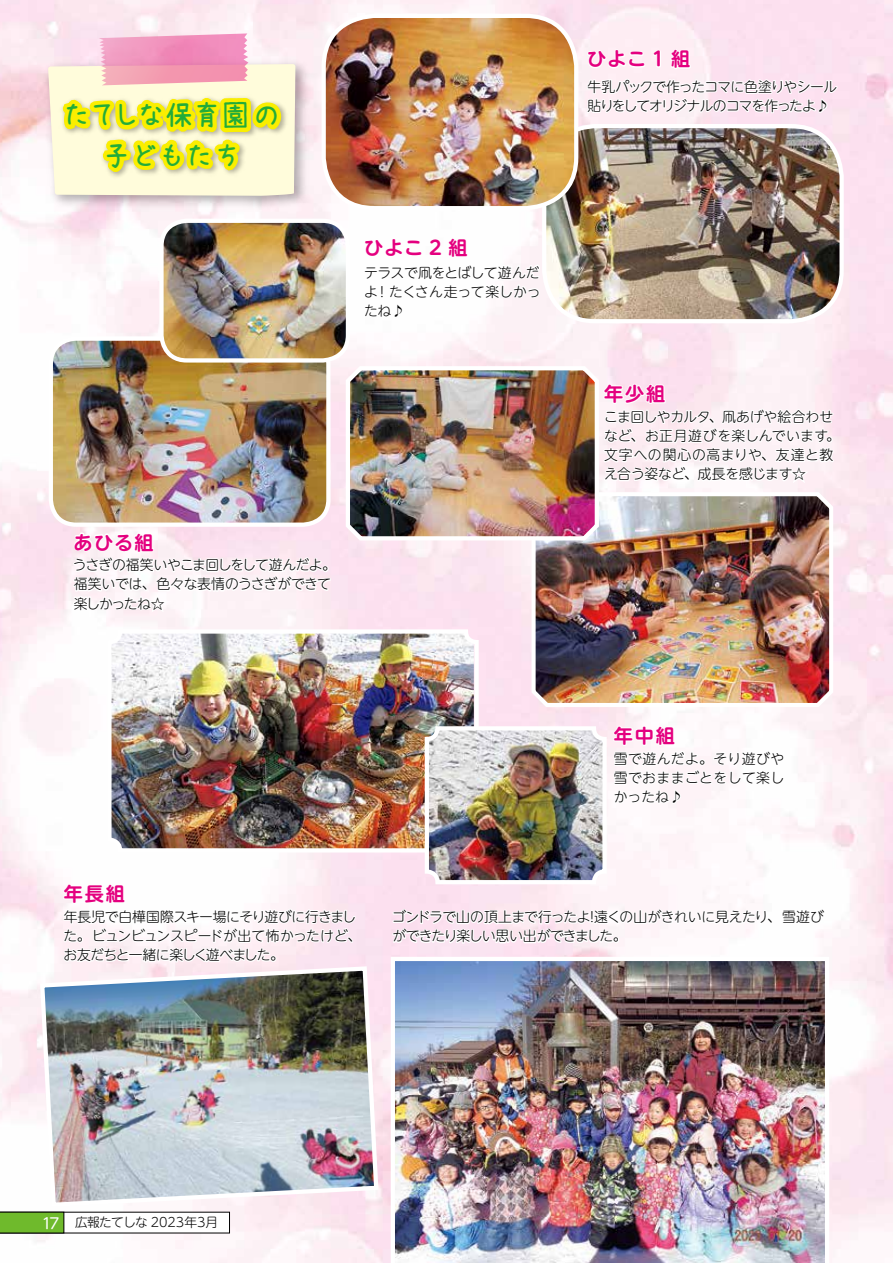
<style>
.page{position:relative;width:893px;height:1263px;background:#fff}
.page>*{position:absolute;margin:0;border:0;box-sizing:border-box;transform-origin:0 0}
.t1{font:27.9px/40.3px "TT Edit Font";color:#22ac39;text-align:center}
.t2{font:700 19.2px "UD Shin M Go Pro De";letter-spacing:.075em;color:#e4007f}
.t3{font:14.85px "UD Shin M Go Pro";color:#fff}
.t4{font:300 13.8px/19.2px "UD Shin M Go Pro";letter-spacing:-.025em;color:#000}
.t5{font:300 13.8px/19.2px "UD Shin M Go Pro";letter-spacing:.005em;color:#000}
.t6{font:300 13.8px/19.2px "UD Shin M Go Pro";letter-spacing:-.045em;color:#000}
.t7{font:300 13.8px/19.2px "UD Shin M Go Pro";letter-spacing:-.065em;color:#000}
.t8{font:300 13.8px/19.2px "UD Shin M Go Pro";letter-spacing:-.075em;color:#000}
.t9{font:300 12.75px "UD Shin M Go Pro";color:#000}
</style>
<div class="page">
<img style="left:0;top:0;width:893px;height:1263px">
<img style="left:391px;top:957px;width:438px;height:306px">
<img style="left:38px;top:54px;width:276px;height:160px">
<svg style="left:48px;top:33px;width:247px;height:181px;background:#f6e1ae"></svg>
<img style="left:544px;top:126px;width:298px;height:195px">
<div style="left:542px;top:124px;width:302px;height:199px;border:4px solid #fff;border-radius:51px"></div>
<svg style="left:363px;top:208px;width:178px;height:111px"></svg>
<svg style="left:611px;top:709px;width:174px;height:96px"></svg>
<svg style="left:61px;top:791px;width:296px;height:173px"></svg>
<svg style="left:781px;top:898px;width:45px;height:27px"></svg>
<svg style="left:391px;top:811px;width:383px;height:142px"></svg>
<svg style="left:602px;top:292px;width:233px;height:196px"></svg>
<img style="left:38px;top:964px;width:343px;height:245px">
<img style="left:324px;top:16px;width:252px;height:192px">
<div style="left:322px;top:14px;width:256px;height:196px;border:4px solid #fff;border-radius:51px"></div>
<svg style="left:585px;top:0;width:254px;height:123px"></svg>
<img style="left:109px;top:631px;width:365px;height:219px">
<div style="left:107px;top:629px;width:372px;height:223px;border:4px solid #fff;border-radius:11px"></div>
<img style="left:529px;top:488px;width:306px;height:221px">
<img style="left:51px;top:340px;width:274px;height:185px">
<div style="left:49px;top:336px;width:281px;height:191px;border:4px solid #fff;border-radius:26px"></div>
<img style="left:71px;top:440px;width:261px;height:175px">
<img style="left:161px;top:221px;width:187px;height:139px">
<div style="left:159px;top:219px;width:191px;height:144px;border:4px solid #fff;border-radius:26px"></div>
<img style="left:427px;top:728px;width:178px;height:154px">
<div style="left:425px;top:726px;width:182px;height:158px;border:4px solid #fff;border-radius:11px"></div>
<img style="left:344px;top:362px;width:257px;height:181px">
<svg style="left:0;top:1212px;width:230px;height:21px"></svg>
<svg style="left:892px;top:333px;width:1px;height:72px"></svg>
<svg style="left:892px;top:411px;width:1px;height:35px"></svg>
<svg style="left:892px;top:311px;width:1px;height:14px"></svg>
<svg style="left:892px;top:615px;width:1px;height:56px"></svg>
<svg style="left:892px;top:473px;width:1px;height:74px"></svg>
<h1 class="t1" style="left:64px;top:95px;width:219px">たてしな保育園の子どもたち</h1>
<h2 class="t2" style="left:364px;top:232px;width:105px">ひよこ 2 組</h2>
<p class="t4" style="left:364px;top:262px;width:178px;text-align:right">テラスで凧をとばして遊んだ！たくさん走って楽しかっ</p>
<p class="t4" style="left:364px;top:281px;width:42px">よ<br>たね♪</p>
<h2 class="t2" style="left:74px;top:527px;width:81px">あひる組</h2>
<p class="t6" style="left:73px;top:555px;width:265px">うさぎの福笑いやこま回しをして遊んだよ。福笑いでは、色々な表情のうさぎができて楽しかったね☆</p>
<h2 class="t2" style="left:587px;top:44px;width:105px">ひよこ 1 組</h2>
<p class="t7" style="left:587px;top:76px;width:251px">牛乳パックで作ったコマに色塗りやシール貼りをしてオリジナルのコマを作ったよ♪</p>
<h2 class="t2" style="left:604px;top:378px;width:63px">年少組</h2>
<p class="t5" style="left:604px;top:406px;width:238px">こま回しやカルタ、凧あげや絵合わせなど、お正月遊びを楽しんでいます。文字への関心の高まりや、友達と教え合う姿など、成長を感じます☆</p>
<h2 class="t2" style="left:614px;top:720px;width:63px">年中組</h2>
<p class="t4" style="left:614px;top:748px;width:172px;text-align:justify">雪で遊んだよ。そり遊びや雪でおままごとをして楽しかったね♪</p>
<h2 class="t2" style="left:64px;top:878px;width:63px">年長組</h2>
<p class="t4" style="left:63px;top:906px;width:299px">年長児で白樺国際スキー場にそり遊びに行きました。ビュンビュンスピードが出て怖かったけど、お友だちと一緒に楽しく遊べました。</p>
<p class="t4" style="left:392px;top:907px;width:433px">ゴンドラで山の頂上まで行ったよ遠くの山がきれいに見えたり、雪遊び</p>
<p class="t8" style="left:392px;top:907px;width:236px;text-indent:193px">！<br>ができたり楽しい思い出ができました。</p>
<p class="t3" style="left:42px;top:1211px;width:19px">17</p>
<p class="t9" style="left:75px;top:1212px;width:145px">広報たてしな 2023年3月</p>
</div>
